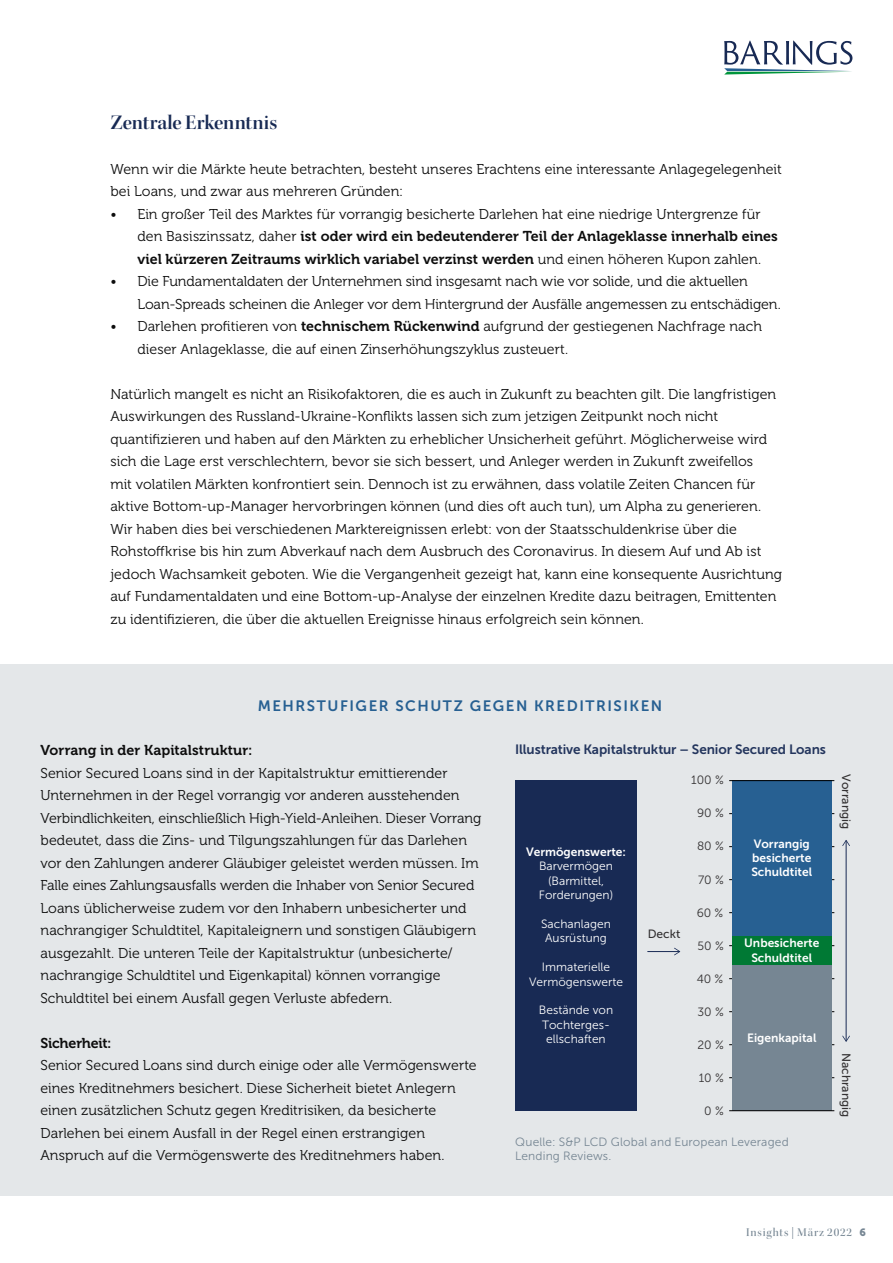
<style>
.page{position:relative;width:893px;height:1263px;background:#fff}
.page>*{position:absolute;margin:0;border:0;box-sizing:border-box;transform-origin:0 0}
.t1{font:21px "Kepler Std Semibold Disp";color:#182a54}
.t2{font:15px "Museo Sans 700";letter-spacing:.1em;color:#276092}
.t3{font:14.25px/22.5px "Museo 300";letter-spacing:.005em;color:#0d0d0d}
.t4{font:14.25px/22.5px "Museo 700";letter-spacing:.005em;color:#0d0d0d}
.t5{font:14.25px "Museo 700";letter-spacing:-.015em;color:#0d0d0d}
.t6{font:13.5px "Museo Sans 700";letter-spacing:-.005em;color:#23355d}
.t7{font:12px/14.4px "Museo Sans 300";color:#fff;text-align:center}
.t8{font:12px/14.4px "Museo Sans 700";color:#fff}
.t9{font:12px/14.4px "Museo Sans 300";letter-spacing:.01em;color:#768693}
.t10{font:12px "Museo Sans 300";color:#333132}
.t11{font:12px "Museo Sans 500";color:#333132}
.t12{font:12px "Kepler Std Medium Disp";letter-spacing:.07em;color:#768693}
.s1{font-family:"Museo 300"}
.s2{font-family:"Museo 700"}
.s3{font-family:"Museo Sans 900";font-size:10.5px}
</style>
<div class="page">
<svg style="left:724px;top:41px;width:128px;height:34px"></svg>
<div style="left:0;top:664px;width:893px;height:531px;background:#e4e7e9"></div>
<div style="left:515px;top:781px;width:122px;height:330px;background:#182a54"></div>
<hr style="left:648px;top:951px;width:31px;height:1px;background:#182a54">
<svg style="left:674px;top:948px;width:6px;height:7px"></svg>
<hr style="left:846px;top:841px;width:1px;height:200px;background:#182a54">
<svg style="left:842px;top:1035px;width:8px;height:7px"></svg>
<svg style="left:842px;top:840px;width:8px;height:6px"></svg>
<hr style="left:729px;top:912px;width:105px;height:1px;background:#000">
<hr style="left:729px;top:846px;width:105px;height:1px;background:#000">
<hr style="left:729px;top:813px;width:105px;height:1px;background:#000">
<hr style="left:729px;top:879px;width:105px;height:1px;background:#000">
<hr style="left:729px;top:945px;width:105px;height:1px;background:#000">
<hr style="left:729px;top:978px;width:105px;height:1px;background:#000">
<hr style="left:729px;top:1011px;width:105px;height:1px;background:#000">
<hr style="left:729px;top:1044px;width:105px;height:1px;background:#000">
<hr style="left:729px;top:1077px;width:105px;height:1px;background:#000">
<div style="left:732px;top:965px;width:99px;height:146px;background:#768693"></div>
<div style="left:732px;top:936px;width:99px;height:29px;background:#007934"></div>
<div style="left:732px;top:781px;width:99px;height:155px;background:#276092"></div>
<hr style="left:729px;top:1110px;width:105px;height:1px;background:#000">
<hr style="left:729px;top:780px;width:105px;height:1px;background:#000">
<h1 class="t1" style="left:110px;top:110px;width:168px">Zentrale Erkenntnis</h1>
<p class="t3" style="left:110px;top:158px;width:673px">Wenn wir die Märkte heute betrachten, besteht unseres Erachtens eine interessante Anlagegelegenheit bei Loans, und zwar aus mehreren Gründen:</p>
<p class="t3" style="left:110px;top:203px;width:652px">• Ein großer Teil des Marktes für vorrangig besicherte Darlehen hat eine niedrige Untergrenze für</p>
<p class="t4" style="left:137px;top:225px;width:642px"><span class="s1">den Basiszinssatz, daher</span> ist oder wird ein bedeutenderer Teil der Anlageklasse innerhalb eines viel kürzeren Zeitraums wirklich variabel verzinst werden <span class="s1">und einen höheren Kupon zahlen.</span></p>
<p class="t3" style="left:137px;top:270px;width:645px;text-indent:-27px">• Die Fundamentaldaten der Unternehmen sind insgesamt nach wie vor solide, und die aktuellen<br>Loan-Spreads scheinen die Anleger vor dem Hintergrund der Ausfälle angemessen zu entschädigen.</p>
<p class="t3" style="left:137px;top:315px;width:626px;text-indent:-27px">• Darlehen profitieren von <span class="s2">technischem Rückenwind</span> aufgrund der gestiegenen Nachfrage nach dieser Anlageklasse, die auf einen Zinserhöhungszyklus zusteuert.</p>
<p class="t3" style="left:110px;top:383px;width:673px">Natürlich mangelt es nicht an Risikofaktoren, die es auch in Zukunft zu beachten gilt. Die langfristigen Auswirkungen des Russland-Ukraine-Konflikts lassen sich zum jetzigen Zeitpunkt noch nicht quantifizieren und haben auf den Märkten zu erheblicher Unsicherheit geführt. Möglicherweise wird sich die Lage erst verschlechtern, bevor sie sich bessert, und Anleger werden in Zukunft zweifellos<br>mit volatilen Märkten konfrontiert sein. Dennoch ist zu erwähnen, dass volatile Zeiten Chancen für aktive Bottom-up-Manager hervorbringen können (und dies oft auch tun), um Alpha zu generieren.<br>Wir haben dies bei verschiedenen Marktereignissen erlebt: von der Staatsschuldenkrise über die Rohstoffkrise bis hin zum Abverkauf nach dem Ausbruch des Coronavirus. In diesem Auf und Ab ist jedoch Wachsamkeit geboten. Wie die Vergangenheit gezeigt hat, kann eine konsequente Ausrichtung auf Fundamentaldaten und eine Bottom-up-Analyse der einzelnen Kredite dazu beitragen, Emittenten zu identifizieren, die über die aktuellen Ereignisse hinaus erfolgreich sein können.</p>
<p class="t2" style="left:258px;top:697px;width:406px">MEHRSTUFIGER SCHUTZ GEGEN KREDITRISIKEN</p>
<p class="t4" style="left:40px;top:739px;width:213px">Vorrang in der Kapitalstruktur:</p>
<p class="t3" style="left:40px;top:762px;width:442px">Senior Secured Loans sind in der Kapitalstruktur emittierender Unternehmen in der Regel vorrangig vor anderen ausstehenden Verbindlichkeiten, einschließlich High-Yield-Anleihen. Dieser Vorrang bedeutet, dass die Zins- und Tilgungszahlungen für das Darlehen vor den Zahlungen anderer Gläubiger geleistet werden müssen. Im Falle eines Zahlungsausfalls werden die Inhaber von Senior Secured Loans üblicherweise zudem vor den Inhabern unbesicherter und nachrangiger Schuldtitel, Kapitaleignern und sonstigen Gläubigern ausgezahlt. Die unteren Teile der Kapitalstruktur (unbesicherte/ nachrangige Schuldtitel und Eigenkapital) können vorrangige Schuldtitel bei einem Ausfall gegen Verluste abfedern.</p>
<p class="t5" style="left:40px;top:1035px;width:73px">Sicherheit:</p>
<p class="t3" style="left:40px;top:1054px;width:438px">Senior Secured Loans sind durch einige oder alle Vermögenswerte eines Kreditnehmers besichert. Diese Sicherheit bietet Anlegern einen zusätzlichen Schutz gegen Kreditrisiken, da besicherte Darlehen bei einem Ausfall in der Regel einen erstrangigen Anspruch auf die Vermögenswerte des Kreditnehmers haben.</p>
<p class="t6" style="left:515px;top:742px;width:312px">Illustrative Kapitalstruktur – Senior Secured Loans</p>
<p class="t10" style="left:691px;top:774px;width:34px">100 %</p>
<p class="t8" style="left:526px;top:844px;width:102px">Vermögenswerte:</p>
<p class="t7" style="left:539px;top:859px;width:76px">Barvermögen (Barmittel,<br>Forderungen)</p>
<p class="t7" style="left:541px;top:917px;width:71px">Sachanlagen<br>Ausrüstung</p>
<p class="t7" style="left:529px;top:960px;width:96px">Immaterielle<br>Vermögenswerte</p>
<p class="t7" style="left:539px;top:1003px;width:76px">Bestände von<br>Tochterges&shy;ellschaften</p>
<p class="t11" style="left:648px;top:927px;width:34px">Deckt</p>
<p class="t10" style="left:697px;top:807px;width:28px">90 %</p>
<p class="t10" style="left:697px;top:840px;width:28px">80 %</p>
<p class="t10" style="left:698px;top:873px;width:27px">70 %</p>
<p class="t10" style="left:697px;top:906px;width:28px">60 %</p>
<p class="t10" style="left:698px;top:939px;width:28px">50 %</p>
<p class="t10" style="left:697px;top:972px;width:28px">40 %</p>
<p class="t10" style="left:697px;top:1005px;width:28px">30 %</p>
<p class="t10" style="left:697px;top:1038px;width:28px">20 %</p>
<p class="t10" style="left:699px;top:1071px;width:27px">10 %</p>
<p class="t10" style="left:704px;top:1104px;width:21px">0 %</p>
<p class="t8" style="left:751px;top:836px;width:62px">Vorrangig besicherte<br>Schuldtitel</p>
<p class="t8" style="left:744px;top:936px;width:77px;text-align:center">Unbesicherte<br>Schuldtitel</p>
<p class="t8" style="left:747px;top:1030px;width:71px">Eigenkapital</p>
<p class="t9" style="left:515px;top:1134px;width:275px">Quelle: S&amp;P LCD Global and European Leveraged<br>Lending Reviews.</p>
<p class="t11" style="left:853px;top:774px;width:56px;rotate:90deg">Vorrangig</p>
<p class="t11" style="left:853px;top:1052px;width:66px;rotate:90deg">Nachrangig</p>
<p class="t12" style="left:746px;top:1225px;width:121px">Insights | März 2022 <span class="s3">6</span></p>
</div>
